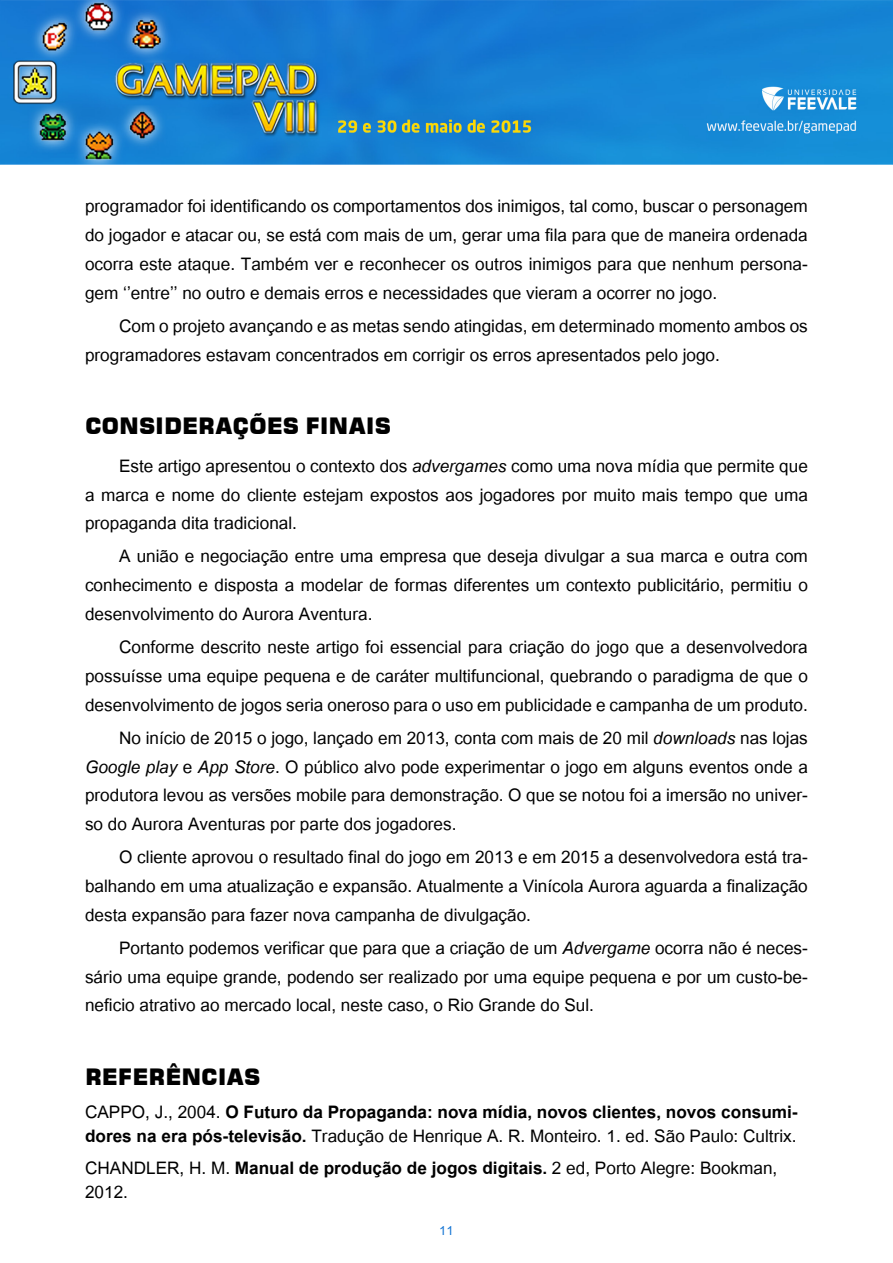
<style>
.page{position:relative;width:893px;height:1263px;background:#fff}
.page>*{position:absolute;margin:0;border:0;box-sizing:border-box;transform-origin:0 0}
.t1{font:24px/28.8px "Utsaah";color:#000;text-align:justify}
.t2{font:700 24px/24px "Utsaah";color:#000}
.t3{font:22.5px "Square 721 Blk Normal";color:#000}
.t4{font:18px "Utsaah";color:#1676d4}
.s1{font-style:italic}
.s2{font-weight:400}
.s3{font-weight:700}
</style>
<div class="page">
<img style="left:0;top:0;width:893px;height:165px">
<p class="t1" style="left:85px;top:194px;width:724px">programador foi identificando os comportamentos dos inimigos, tal como, buscar o personagem do jogador e atacar ou, se está com mais de um, gerar uma fila para que de maneira ordenada ocorra este ataque. Também ver e reconhecer os outros inimigos para que nenhum persona&shy;gem ‘’entre’’ no outro e demais erros e necessidades que vieram a ocorrer no jogo.</p>
<p class="t1" style="left:85px;top:313px;width:724px;text-indent:34px">Com o projeto avançando e as metas sendo atingidas, em determinado momento ambos os programadores estavam concentrados em corrigir os erros apresentados pelo jogo.</p>
<p class="t3" style="left:85px;top:413px;width:307px">CONSIDERAÇÕES FINAIS</p>
<p class="t1" style="left:85px;top:453px;width:724px;text-indent:34px">Este artigo apresentou o contexto dos <span class="s1">advergames</span> como uma nova mídia que permite que a marca e nome do cliente estejam expostos aos jogadores por muito mais tempo que uma propaganda dita tradicional.</p>
<p class="t1" style="left:85px;top:544px;width:724px;text-indent:34px">A união e negociação entre uma empresa que deseja divulgar a sua marca e outra com conhecimento e disposta a modelar de formas diferentes um contexto publicitário, permitiu o desenvolvimento do Aurora Aventura.</p>
<p class="t1" style="left:85px;top:634px;width:724px;text-indent:34px">Conforme descrito neste artigo foi essencial para criação do jogo que a desenvolvedora possuísse uma equipe pequena e de caráter multifuncional, quebrando o paradigma de que o desenvolvimento de jogos seria oneroso para o uso em publicidade e campanha de um produto.</p>
<p class="t1" style="left:85px;top:725px;width:724px;text-indent:34px">No início de 2015 o jogo, lançado em 2013, conta com mais de 20 mil <span class="s1">downloads</span> nas lojas <span class="s1">Google play</span> e <span class="s1">App Store</span>. O público alvo pode experimentar o jogo em alguns eventos onde a produtora levou as versões mobile para demonstração. O que se notou foi a imersão no univer&shy;so do Aurora Aventuras por parte dos jogadores.</p>
<p class="t1" style="left:85px;top:844px;width:724px;text-indent:34px">O cliente aprovou o resultado final do jogo em 2013 e em 2015 a desenvolvedora está tra&shy;balhando em uma atualização e expansão. Atualmente a Vinícola Aurora aguarda a finalização desta expansão para fazer nova campanha de divulgação.</p>
<p class="t1" style="left:85px;top:935px;width:724px;text-indent:34px">Portanto podemos verificar que para que a criação de um <span class="s1">Advergame</span> ocorra não é neces&shy;sário uma equipe grande, podendo ser realizado por uma equipe pequena e por um custo-be&shy;neficio atrativo ao mercado local, neste caso, o Rio Grande do Sul.</p>
<p class="t3" style="left:85px;top:1063px;width:177px">REFERÊNCIAS</p>
<p class="t2" style="left:85px;top:1101px;width:714px"><span class="s2">CAPPO, J., 2004.</span> O Futuro da Propaganda: nova mídia, novos clientes, novos consumi&shy;dores na era pós-televisão. <span class="s2">Tradução de Henrique A. R. Monteiro. 1. ed. São Paulo: Cultrix.</span></p>
<p class="t1" style="left:85px;top:1158px;width:694px;line-height:24px">CHANDLER, H. M. <span class="s3">Manual de produção de jogos digitais.</span> 2 ed, Porto Alegre: Bookman,<br>2012.</p>
<p class="t4" style="left:439px;top:1221px;width:16px">11</p>
</div>
